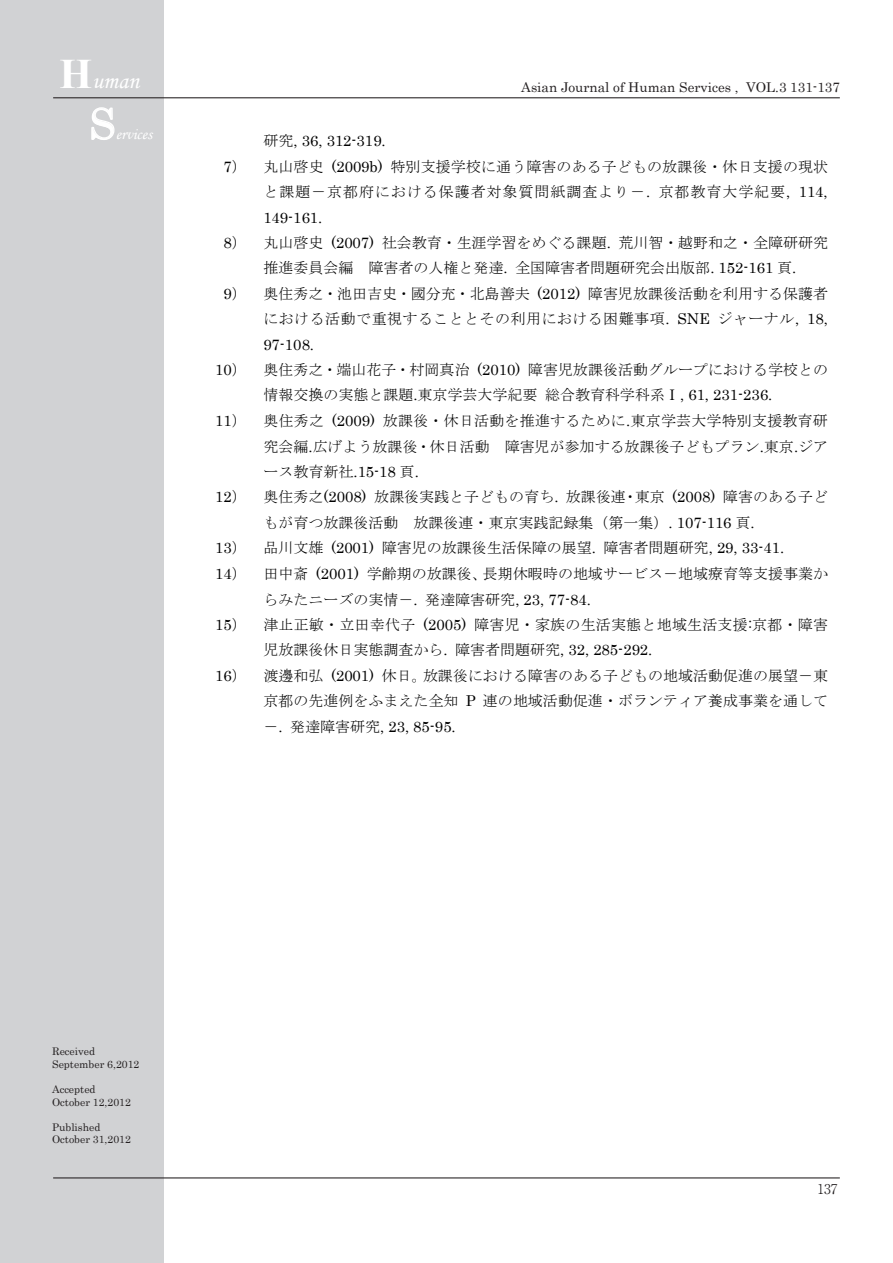
<style>
.page{position:relative;width:893px;height:1263px;background:#fff}
.page>*{position:absolute;margin:0;border:0;box-sizing:border-box;transform-origin:0 0}
.t1{font:42px "Century";color:#fff}
.t2{font:24px "Monotype Corsiva";color:#fff}
.t3{font:15.75px "Monotype Corsiva";color:#fff}
.t4{font:15px/25px "MS Mincho";letter-spacing:.01em;color:#000;text-align:right}
.t5{font:15px "Century";color:#000}
.t6{font:15px "MS Mincho";letter-spacing:.035em;color:#000}
.t7{font:13.5px "Century";color:#231f20}
.t8{font:300 13.5px "Ryumin Pr 5";color:#231f20}
.t9{font:10.5px/12.6px "Century";color:#231f20}
.s1{font-family:"Times New Roman";font-weight:700;font-size:42px}
.s2{font-family:"MS Mincho"}
.s3{font-family:"Century"}
</style>
<div class="page">
<div style="left:0;top:0;width:163px;height:1263px;background:#d1d2d4"></div>
<hr style="left:53px;top:1177px;width:787px;height:1px;background:#231f20">
<hr style="left:53px;top:97px;width:787px;height:1px;background:#231f20">
<svg style="left:91px;top:107px;width:24px;height:33px"></svg>
<h2 class="t2" style="left:60px;top:66px;width:81px"><span class="s1">H</span>uman</h2>
<h1 class="t1" style="left:89px;top:88px;width:28px">S</h1>
<p class="t3" style="left:116px;top:124px;width:38px">ervices</p>
<p class="t7" style="left:521px;top:76px;width:320px">Asian Journal of Human Services , VOL.3 131-137</p>
<p class="t5" style="left:263px;top:128px;width:124px"><span class="s2">研究</span>, 36, 312-319.</p>
<p class="t4" style="left:224px;top:154px;width:606px"><span class="s3">7</span>） 丸山啓史 <span class="s3">(2009b)</span> 特別支援学校に通う障害のある子どもの放課後・休日支援の現状と課題－京都府における保護者対象質問紙調査より－<span class="s3">.</span> 京都教育大学紀要<span class="s3">, 114,</span></p>
<p class="t5" style="left:263px;top:205px;width:61px">149-161.</p>
<p class="t4" style="left:224px;top:230px;width:606px"><span class="s3">8</span>） 丸山啓史 <span class="s3">(2007)</span> 社会教育・生涯学習をめぐる課題<span class="s3">.</span> 荒川智・越野和之・全障研研究</p>
<p class="t4" style="left:263px;top:255px;width:534px">推進委員会編 障害者の人権と発達<span class="s3">.</span> 全国障害者問題研究会出版部<span class="s3">. 152-161</span> 頁<span class="s3">.</span></p>
<p class="t4" style="left:224px;top:281px;width:606px"><span class="s3">9</span>） 奥住秀之・池田吉史・國分充・北島善夫 <span class="s3">(2012)</span> 障害児放課後活動を利用する保護者</p>
<p class="t6" style="left:263px;top:311px;width:566px">における活動で重視することとその利用における困難事項<span class="s3">. SNE</span> ジャーナル<span class="s3">, 18,</span></p>
<p class="t5" style="left:263px;top:332px;width:52px">97-108.</p>
<p class="t4" style="left:215px;top:357px;width:614px"><span class="s3">10</span>） 奥住秀之・端山花子・村岡真治 <span class="s3">(2010)</span> 障害児放課後活動グループにおける学校との</p>
<p class="t4" style="left:263px;top:382px;width:511px">情報交換の実態と課題<span class="s3">.</span>東京学芸大学紀要総合教育科学科系Ⅰ<span class="s3">, 61, 231-236.</span></p>
<p class="t4" style="left:215px;top:408px;width:614px"><span class="s3">11</span>） 奥住秀之 <span class="s3">(2009)</span> 放課後・休日活動を推進するために<span class="s3">.</span>東京学芸大学特別支援教育研</p>
<p class="t4" style="left:263px;top:434px;width:566px">究会編<span class="s3">.</span>広げよう放課後・休日活動 障害児が参加する放課後子どもプラン<span class="s3">.</span>東京<span class="s3">.</span>ジア</p>
<p class="t4" style="left:263px;top:459px;width:157px">ース教育新社<span class="s3">.15-18</span> 頁<span class="s3">.</span></p>
<p class="t4" style="left:215px;top:484px;width:614px"><span class="s3">12</span>） 奥住秀之<span class="s3">(2008)</span> 放課後実践と子どもの育ち<span class="s3">.</span> 放課後連・東京 <span class="s3">(2008)</span> 障害のある子ど</p>
<p class="t4" style="left:263px;top:510px;width:493px">もが育つ放課後活動 放課後連・東京実践記録集（第一集）<span class="s3">. 107-116</span> 頁<span class="s3">.</span></p>
<p class="t4" style="left:215px;top:535px;width:570px"><span class="s3">13</span>） 品川文雄 <span class="s3">(2001)</span> 障害児の放課後生活保障の展望<span class="s3">.</span> 障害者問題研究<span class="s3">, 29, 33-41.</span></p>
<p class="t4" style="left:215px;top:561px;width:614px"><span class="s3">14</span>） 田中斎 <span class="s3">(2001)</span> 学齢期の放課後、長期休暇時の地域サービス－地域療育等支援事業か</p>
<p class="t4" style="left:263px;top:587px;width:329px">らみたニーズの実情－<span class="s3">.</span> 発達障害研究<span class="s3">, 23, 77-84.</span></p>
<p class="t4" style="left:215px;top:612px;width:614px"><span class="s3">15</span>） 津止正敏・立田幸代子 <span class="s3">(2005)</span> 障害児・家族の生活実態と地域生活支援<span class="s3">:</span>京都・障害</p>
<p class="t4" style="left:263px;top:637px;width:390px">児放課後休日実態調査から<span class="s3">.</span> 障害者問題研究<span class="s3">, 32, 285-292.</span></p>
<p class="t4" style="left:215px;top:663px;width:614px"><span class="s3">16</span>） 渡邊和弘 <span class="s3">(2001)</span> 休日。放課後における障害のある子どもの地域活動促進の展望－東</p>
<p class="t4" style="left:263px;top:688px;width:566px">京都の先進例をふまえた全知 <span class="s3">P</span> 連の地域活動促進・ボランティア養成事業を通して</p>
<p class="t5" style="left:263px;top:714px;width:194px"><span class="s2">－</span>. <span class="s2">発達障害研究</span>, 23, 85-95.</p>
<p class="t9" style="left:52px;top:1044px;width:89px">Received<br>September 6,2012</p>
<p class="t9" style="left:52px;top:1082px;width:80px">Accepted<br>October 12,2012</p>
<p class="t9" style="left:52px;top:1120px;width:80px">Published<br>October 31,2012</p>
<p class="t8" style="left:817px;top:1178px;width:22px">137</p>
</div>
